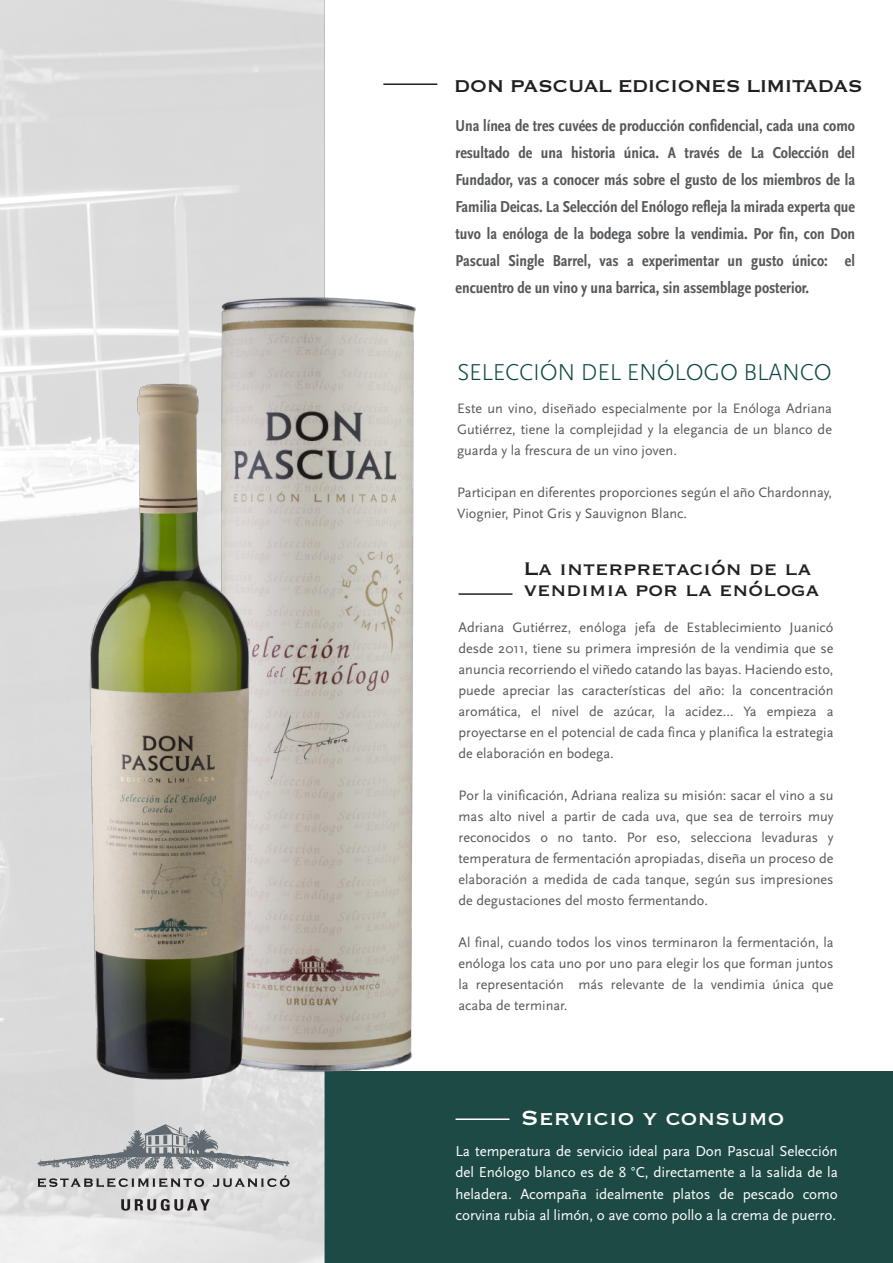
<style>
.page{position:relative;width:893px;height:1263px;background:#fff}
.page>*{position:absolute;margin:0;border:0;box-sizing:border-box;transform-origin:0 0}
.t1{font:27px "Copperplate Thirty One BC";color:#fff}
.t2{font:24px/21px "Copperplate Thirty One BC";color:#231f20}
.t3{font:300 24px "Scala Sans";letter-spacing:-.01em;color:#0c4742}
.t4{font:22.5px "Copperplate Thirty One BC";letter-spacing:-.025em;color:#231f20}
.t5{font:700 condensed 16.5px/27px "Scala Sans";color:#57585a;text-align:justify}
.t6{font:15px/21px "Scala Sans";letter-spacing:-.005em;color:#fff;text-align:justify}
.t7{font:14.25px/21px "Scala Sans";color:#57585a;text-align:justify}
</style>
<div class="page">
<img style="left:0;top:0;width:893px;height:1263px">
<hr style="left:383px;top:83px;width:54px;height:2px;background:#231f20">
<img style="left:0;top:160px;width:671px;height:1056px">
<svg style="left:38px;top:1178px;width:166px;height:9px"></svg>
<svg style="left:213px;top:1175px;width:77px;height:12px"></svg>
<svg style="left:38px;top:1124px;width:251px;height:45px;background:#b6b9bb"></svg>
<svg style="left:121px;top:1199px;width:89px;height:12px"></svg>
<h3 class="t4" style="left:454px;top:75px;width:410px">DON PASCUAL EDICIONES LIMITADAS</h3>
<p class="t5" style="left:456px;top:113px;width:401px">Una línea de tres cuvées de producción confidencial, cada una como resultado de una historia única. A través de La Colección del Fundador, vas a conocer más sobre el gusto de los miembros de la Familia Deicas. La Selección del Enólogo refleja la mirada experta que tuvo la enóloga de la bodega sobre la vendimia. Por fin, con Don Pascual Single Barrel, vas a experimentar un gusto único: el encuentro de un vino y una barrica, sin assemblage posterior.</p>
<h2 class="t3" style="left:457px;top:359px;width:376px">SELECCIÓN DEL ENÓLOGO BLANCO</h2>
<p class="t7" style="left:457px;top:398px;width:377px">Este un vino, diseñado especialmente por la Enóloga Adriana Gutiérrez, tiene la complejidad y la elegancia de un blanco de guarda y la frescura de un vino joven.</p>
<p class="t7" style="left:457px;top:482px;width:377px">Participan en diferentes proporciones según el año Chardonnay,<br>Viognier, Pinot Gris y Sauvignon Blanc.</p>
<h2 class="t2" style="left:524px;top:558px;width:297px">La interpretación de la vendimia por la enóloga</h2>
<p class="t7" style="left:459px;top:617px;width:377px">Adriana Gutiérrez, enóloga jefa de Establecimiento Juanicó desde 2011, tiene su primera impresión de la vendimia que se anuncia recorriendo el viñedo catando las bayas. Haciendo esto, puede apreciar las características del año: la concentración aromática, el nivel de azúcar, la acidez… Ya empieza a proyectarse en el potencial de cada finca y planifica la estrategia de elaboración en bodega.</p>
<p class="t7" style="left:459px;top:785px;width:377px">Por la vinificación, Adriana realiza su misión: sacar el vino a su mas alto nivel a partir de cada uva, que sea de terroirs muy reconocidos o no tanto. Por eso, selecciona levaduras y temperatura de fermentación apropiadas, diseña un proceso de elaboración a medida de cada tanque, según sus impresiones de degustaciones del mosto fermentando.</p>
<p class="t7" style="left:459px;top:932px;width:377px">Al final, cuando todos los vinos terminaron la fermentación, la enóloga los cata uno por uno para elegir los que forman juntos la representación más relevante de la vendimia única que acaba de terminar.</p>
<h1 class="t1" style="left:521px;top:1105px;width:265px">Servicio y consumo</h1>
<p class="t6" style="left:456px;top:1141px;width:384px">La temperatura de servicio ideal para Don Pascual Selección del Enólogo blanco es de 8 °C, directamente a la salida de la heladera. Acompaña idealmente platos de pescado como corvina rubia al limón, o ave como pollo a la crema de puerro.</p>
</div>
